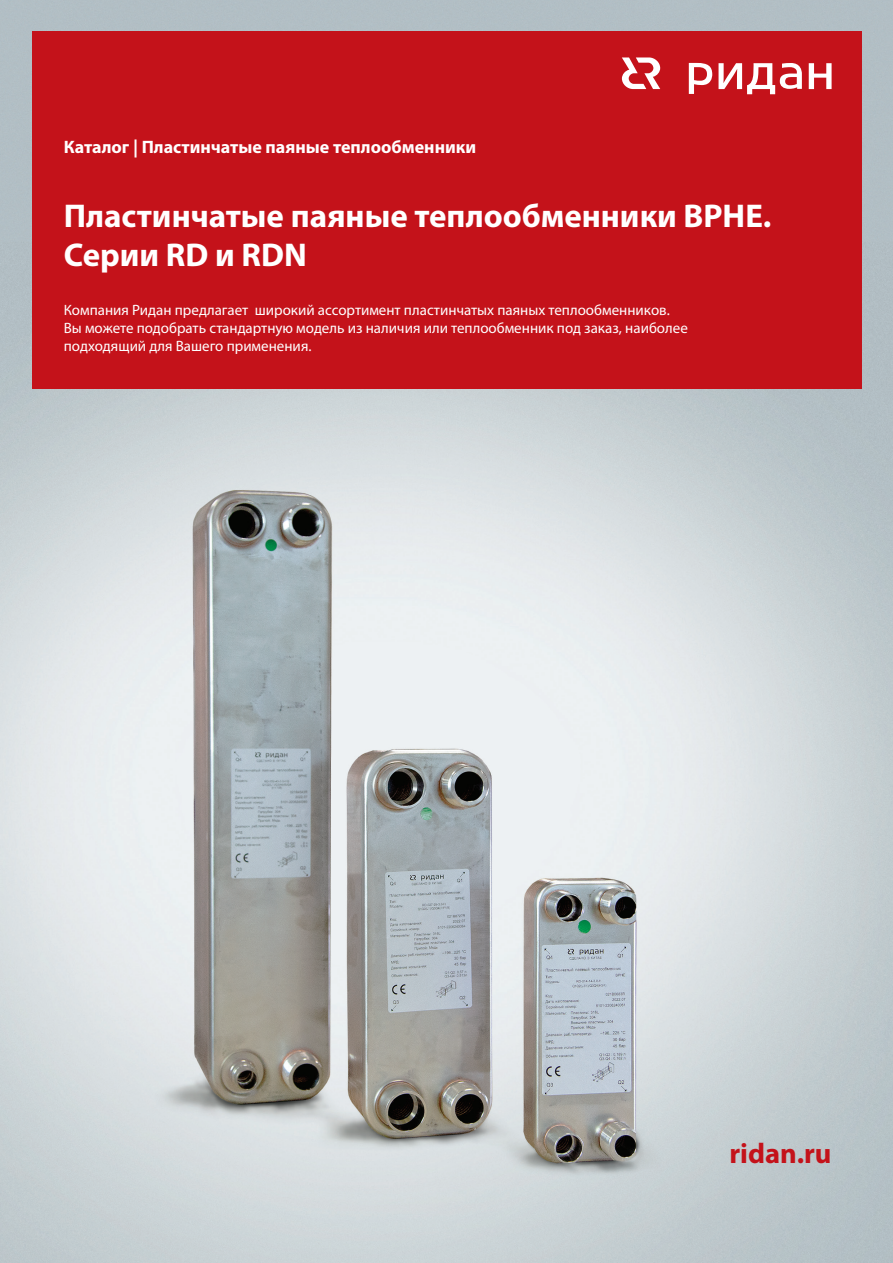
<style>
.page{position:relative;width:893px;height:1263px;background:#fff}
.page>*{position:absolute;margin:0;border:0;box-sizing:border-box;transform-origin:0 0}
.t1{font:700 33px/39.6px "Myriad Pro";color:#fff}
.t2{font:700 28.5px "Myriad Pro";color:#c4121a}
.t3{font:700 18px "Myriad Pro";color:#fff}
.t4{font:15px/18px "Myriad Pro";color:#fff}
</style>
<div class="page">
<img style="left:0;top:0;width:893px;height:1263px">
<div style="left:32px;top:31px;width:829px;height:358px;background:#c4121a"></div>
<svg style="left:689px;top:63px;width:143px;height:31px"></svg>
<svg style="left:622px;top:57px;width:38px;height:32px"></svg>
<p class="t3" style="left:64px;top:135px;width:414px">Каталог | Пластинчатые паяные теплообменники</p>
<h1 class="t1" style="left:64px;top:195px;width:709px">Пластинчатые паяные теплообменники BPHE.<br>Серии RD и RDN</h1>
<p class="t4" style="left:64px;top:301px;width:626px">Компания Ридан предлагает широкий ассортимент пластинчатых паяных теплообменников.<br>Вы можете подобрать стандартную модель из наличия или теплообменник под заказ, наиболее подходящий для Вашего применения.</p>
<h2 class="t2" style="left:729px;top:1135px;width:104px">ridan.ru</h2>
</div>
